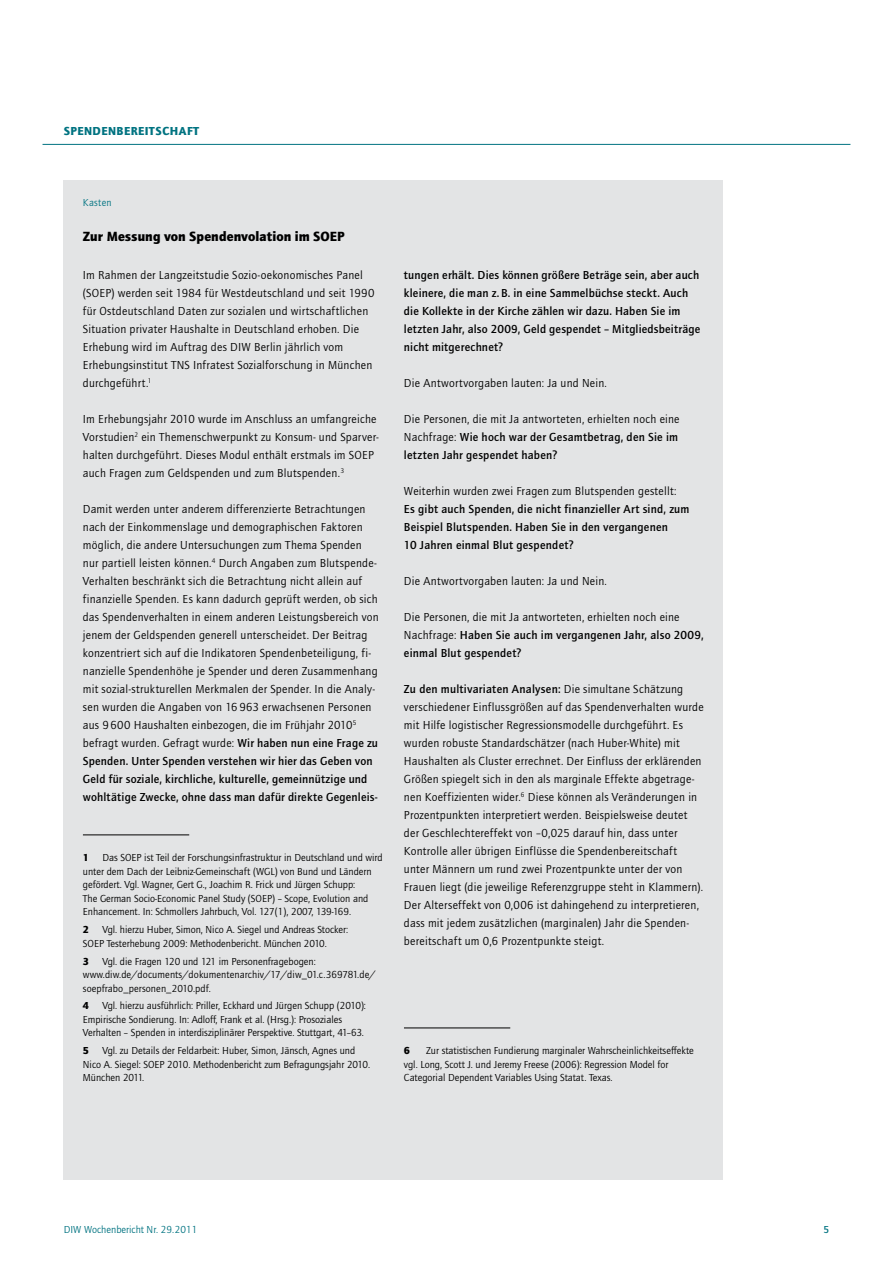
<style>
.page{position:relative;width:893px;height:1263px;background:#fff}
.page>*{position:absolute;margin:0;border:0;box-sizing:border-box;transform-origin:0 0}
.t1{font:900 13.8px "Quay Sans ITC Std";letter-spacing:.005em;color:#000}
.t2{font:12px/18px "Quay Sans ITC Std";letter-spacing:.02em;color:#000}
.t3{font:500 12px/18px "Quay Sans ITC Std";letter-spacing:.02em;color:#000}
.t4{font:900 12px "Quay Sans ITC Std";letter-spacing:.04em;color:#007381}
.t5{font:10.5px/13.5px "Quay Sans ITC Std";color:#000}
.t6{font:10.5px "Quay Sans ITC Std";color:#007381}
.t7{font:900 10.5px "Quay Sans ITC Std";color:#000}
.t8{font:500 10.5px "Quay Sans ITC Std";color:#007381}
.s1{font-weight:500}
.s2{font-weight:400}
</style>
<div class="page">
<hr style="left:43px;top:144px;width:807px;height:1px;background:#007381">
<div style="left:64px;top:180px;width:659px;height:999px;background:#e3e4e5"></div>
<hr style="left:83px;top:834px;width:106px;height:1px;background:#000">
<hr style="left:404px;top:1027px;width:106px;height:1px;background:#000">
<p class="t4" style="left:64px;top:123px;width:137px">Spendenbereitschaft</p>
<p class="t6" style="left:83px;top:196px;width:30px">Kasten</p>
<p class="t1" style="left:83px;top:227px;width:263px">Zur Messung von Spendenvolation im SOEP</p>
<p class="t2" style="left:83px;top:266px;width:293px">Im Rahmen der Langzeitstudie Sozio-oekonomisches Panel (SOEP) werden seit 1984 für Westdeutschland und seit 1990 für Ostdeutschland Daten zur sozialen und wirtschaftlichen Situation privater Haushalte in Deutschland erhoben. Die Erhebung wird im Auftrag des DIW Berlin jährlich vom Erhebungsinstitut TNS Infratest Sozialforschung in München durchgeführt.<sup>1</sup></p>
<p class="t2" style="left:83px;top:410px;width:297px">Im Erhebungsjahr 2010 wurde im Anschluss an umfangreiche Vorstudien<sup>2</sup> ein Themenschwerpunkt zu Konsum- und Sparver&shy;halten durchgeführt. Dieses Modul enthält erstmals im SOEP auch Fragen zum Geldspenden und zum Blutspenden.<sup>3</sup></p>
<p class="t2" style="left:83px;top:500px;width:297px">Damit werden unter anderem differenzierte Betrachtungen nach der Einkommenslage und demographischen Faktoren möglich, die andere Untersuchungen zum Thema Spenden nur partiell leisten können.<sup>4</sup> Durch Angaben zum Blutspende-Verhalten beschränkt sich die Betrachtung nicht allein auf finanzielle Spenden. Es kann dadurch geprüft werden, ob sich das Spendenverhalten in einem anderen Leistungsbereich von jenem der Geldspenden generell unterscheidet. Der Beitrag konzentriert sich auf die Indikatoren Spendenbeteiligung, fi&shy;nanzielle Spendenhöhe je Spender und deren Zusammenhang mit sozial-strukturellen Merkmalen der Spender. In die Analy&shy;sen wurden die Angaben von 16 963 erwachsenen Personen aus 9 600 Haushalten einbezogen, die im Frühjahr 2010<sup>5 </sup>befragt wurden. Gefragt wurde: <span class="s1">Wir haben nun eine Frage zu Spenden. Unter Spenden verstehen wir hier das Geben von Geld für soziale, kirchliche, kulturelle, gemeinnützige und wohltätige Zwecke, ohne dass man dafür direkte Gegenleis-</span></p>
<p class="t5" style="left:83px;top:851px;width:301px;text-indent:19px">Das SOEP ist Teil der Forschungsinfrastruktur in Deutschland und wird unter dem Dach der Leibniz-Gemeinschaft (WGL) von Bund und Ländern gefördert. Vgl. Wagner, Gert G., Joachim R. Frick und Jürgen Schupp:<br>The German Socio-Economic Panel Study (SOEP) – Scope, Evolution and Enhancement. In: Schmollers Jahrbuch, Vol. 127(1), 2007, 139-169.</p>
<p class="t7" style="left:83px;top:923px;width:8px">2</p>
<p class="t7" style="left:83px;top:851px;width:8px">1</p>
<p class="t5" style="left:83px;top:923px;width:267px;text-indent:19px">Vgl. hierzu Huber, Simon, Nico A. Siegel und Andreas Stocker:<br>SOEP Testerhebung 2009: Methodenbericht. München 2010.</p>
<p class="t7" style="left:83px;top:954px;width:8px">3</p>
<p class="t5" style="left:83px;top:954px;width:294px;text-indent:19px">Vgl. die Fragen 120 und 121 im Personenfragebogen: www.diw.de/documents/dokumentenarchiv/17/diw_01.c.369781.de/ soepfrabo_personen_2010.pdf.</p>
<p class="t7" style="left:83px;top:999px;width:8px">4</p>
<p class="t5" style="left:83px;top:999px;width:285px;text-indent:19px">Vgl. hierzu ausführlich: Priller, Eckhard und Jürgen Schupp (2010):<br>Empirische Sondierung. In: Adloff, Frank et al. (Hrsg.): Prosoziales<br>Verhalten – Spenden in interdisziplinärer Perspektive. Stuttgart, 41–63.</p>
<p class="t7" style="left:83px;top:1044px;width:8px">5</p>
<p class="t5" style="left:83px;top:1044px;width:289px;text-indent:19px">Vgl. zu Details der Feldarbeit: Huber, Simon, Jänsch, Agnes und<br>Nico A. Siegel: SOEP 2010. Methodenbericht zum Befragungsjahr 2010.<br>München 2011.</p>
<p class="t3" style="left:404px;top:266px;width:298px">tungen erhält. Dies können größere Beträge sein, aber auch kleinere, die man z.B. in eine Sammelbüchse steckt. Auch die Kollekte in der Kirche zählen wir dazu. Haben Sie im letzten Jahr, also 2009, Geld gespendet – Mitgliedsbeiträge nicht mitgerechnet?</p>
<p class="t2" style="left:404px;top:374px;width:204px">Die Antwortvorgaben lauten: Ja und Nein.</p>
<p class="t3" style="left:404px;top:410px;width:277px"><span class="s2">Die Personen, die mit Ja antworteten, erhielten noch eine<br>Nachfrage:</span> Wie hoch war der Gesamtbetrag, den Sie im letzten Jahr gespendet haben?</p>
<p class="t2" style="left:404px;top:482px;width:274px">Weiterhin wurden zwei Fragen zum Blutspenden gestellt:</p>
<p class="t3" style="left:404px;top:500px;width:287px">Es gibt auch Spenden, die nicht finanzieller Art sind, zum<br>Beispiel Blutspenden. Haben Sie in den vergangenen<br>10 Jahren einmal Blut gespendet?</p>
<p class="t2" style="left:404px;top:572px;width:204px">Die Antwortvorgaben lauten: Ja und Nein.</p>
<p class="t2" style="left:404px;top:608px;width:301px">Die Personen, die mit Ja antworteten, erhielten noch eine<br>Nachfrage: <span class="s1">Haben Sie auch im vergangenen Jahr, also 2009, einmal Blut gespendet?</span></p>
<p class="t2" style="left:404px;top:680px;width:301px"><span class="s1">Zu den multivariaten Analysen:</span> Die simultane Schätzung verschiedener Einflussgrößen auf das Spendenverhalten wurde mit Hilfe logistischer Regressionsmodelle durchgeführt. Es wurden robuste Standardschätzer (nach Huber-White) mit Haushalten als Cluster errechnet. Der Einfluss der erklärenden Größen spiegelt sich in den als marginale Effekte abgetrage&shy;nen Koeffizienten wider.<sup>6</sup> Diese können als Veränderungen in Prozentpunkten interpretiert werden. Beispielsweise deutet der Geschlechtereffekt von –0,025 darauf hin, dass unter Kontrolle aller übrigen Einflüsse die Spendenbereitschaft unter Männern um rund zwei Prozentpunkte unter der von Frauen liegt (die jeweilige Referenzgruppe steht in Klammern).<br>Der Alterseffekt von 0,006 ist dahingehend zu interpretieren, dass mit jedem zusätzlichen (marginalen) Jahr die Spenden&shy;bereitschaft um 0,6 Prozentpunkte steigt.</p>
<p class="t5" style="left:404px;top:1044px;width:291px;text-indent:22px">Zur statistischen Fundierung marginaler Wahrscheinlichkeitseffekte vgl. Long, Scott J. und Jeremy Freese (2006): Regression Model for<br>Categorial Dependent Variables Using Statat. Texas.</p>
<p class="t7" style="left:404px;top:1044px;width:8px">6</p>
<p class="t6" style="left:64px;top:1223px;width:135px">DIW Wochenbericht Nr. 29.2011</p>
<p class="t8" style="left:823px;top:1223px;width:7px">5</p>
</div>
